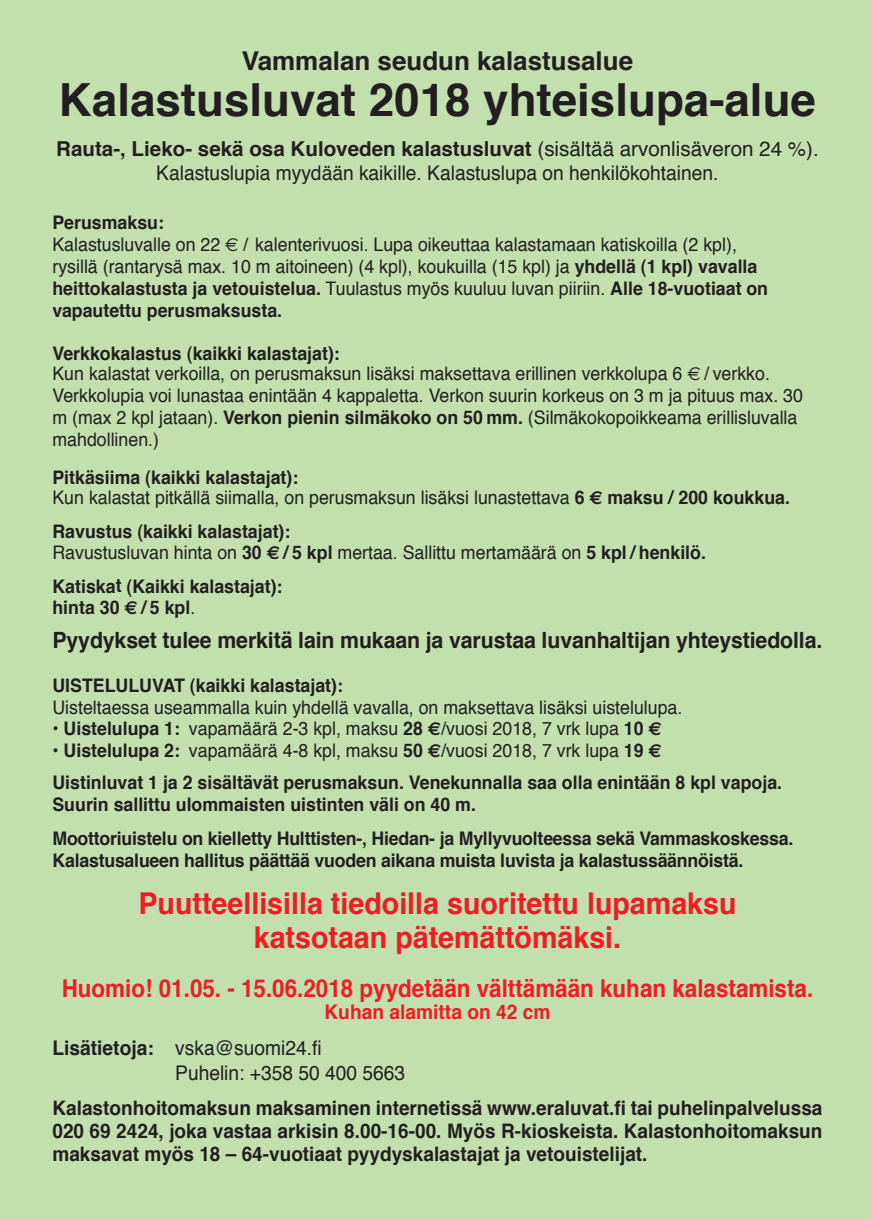
<style>
.page{position:relative;width:871px;height:1219px;background:#fff}
.page>*{position:absolute;margin:0;border:0;box-sizing:border-box;transform-origin:0 0}
.t1{font:700 45.7px "Helvetica";color:#231f20}
.t2{font:700 30.1px/34.3px "Helvetica";color:#ee1d23;text-align:center;scale:.95 1}
.t3{font:700 26px "Helvetica";color:#231f20}
.t4{font:700 24.6px "Helvetica";color:#ee1d23;scale:.91 1}
.t5{font:700 22.4px "Helvetica";letter-spacing:-.005em;color:#231f20;scale:.95 1}
.t6{font:700 20.6px "Helvetica";color:#231f20}
.t7{font:20.2px/24.9px "Helvetica";color:#231f20;scale:.95 1}
.t8{font:700 20.2px "Helvetica";color:#ee1d23;scale:.95 1}
.t9{font:700 20px/23px "Helvetica";color:#231f20;text-align:justify;scale:.95 1}
.t10{font:18.7px/21.8px "Helvetica";color:#231f20;scale:.95 1}
.t11{font:700 18.7px/20.5px "Helvetica";color:#231f20;scale:.95 1}
.s1{font-weight:400}
.s2{font-weight:700}
.s3{font-family:"Euro Sans"}
.s4{font-family:"Euro Sans";font-weight:700}
</style>
<div class="page">
<div style="left:0;top:0;width:870px;height:1219px;background:#c2dfae"></div>
<h3 class="t3" style="left:242px;top:40px;width:392px">Vammalan seudun kalastusalue</h3>
<h1 class="t1" style="left:59px;top:63px;width:758px">Kalastusluvat 2018 yhteislupa-alue</h1>
<p class="t6" style="left:56px;top:132px;width:763px">Rauta-, Lieko- sekä osa Kuloveden kalastusluvat <span class="s1">(sisältää arvonlisäveron 24 %).</span></p>
<p class="t7" style="left:156px;top:161px;width:593px">Kalastuslupia myydään kaikille. Kalastuslupa on henkilökohtainen.</p>
<p class="t10" style="left:52px;top:212px;width:754px"><span class="s2">Perusmaksu:<br></span>Kalastusluvalle on 22 <span class="s3">€</span> / kalenterivuosi. Lupa oikeuttaa kalastamaan katiskoilla (2 kpl), rysillä (rantarysä max. 10 m aitoineen) (4 kpl), koukuilla (15 kpl) ja <span class="s2">yhdellä (1 kpl) vavalla heittokalastusta ja vetouistelua.</span> Tuulastus myös kuuluu luvan piiriin. <span class="s2">Alle 18-vuotiaat on vapautettu perusmaksusta.</span></p>
<p class="t10" style="left:52px;top:343px;width:791px;line-height:21.5px"><span class="s2">Verkkokalastus (kaikki kalastajat):<br></span>Kun kalastat verkoilla, on perusmaksun lisäksi maksettava erillinen verkkolupa 6 <span class="s3">€</span> / verkko.<br>Verkkolupia voi lunastaa enintään 4 kappaletta. Verkon suurin korkeus on 3 m ja pituus max. 30 m (max 2 kpl jataan). <span class="s2">Verkon pienin silmäkoko on 50 mm.</span> (Silmäkokopoikkeama erillisluvalla mahdollinen.)</p>
<p class="t10" style="left:52px;top:467px;width:777px;line-height:20.5px"><span class="s2">Pitkäsiima (kaikki kalastajat):<br></span>Kun kalastat pitkällä siimalla, on perusmaksun lisäksi lunastettava <span class="s2">6</span> <span class="s4">€</span> <span class="s2">maksu / 200 koukkua.</span></p>
<p class="t11" style="left:52px;top:521px;width:689px">Ravustus (kaikki kalastajat):<br><span class="s1">Ravustusluvan hinta on</span> 30 <span class="s3">€</span> / 5 kpl <span class="s1">mertaa. Sallittu mertamäärä on</span> 5 kpl / henkilö.</p>
<p class="t11" style="left:52px;top:575px;width:243px;line-height:21.8px">Katiskat (Kaikki kalastajat): hinta 30 <span class="s3">€</span> / 5 kpl<span class="s1">.</span></p>
<p class="t5" style="left:52px;top:622px;width:811px">Pyydykset tulee merkitä lain mukaan ja varustaa luvanhaltijan yhteystiedolla.</p>
<p class="t11" style="left:52px;top:675px;width:307px">UISTELULUVAT (kaikki kalastajat):</p>
<p class="t10" style="left:52px;top:697px;width:664px">Uisteltaessa useammalla kuin yhdellä vavalla, on maksettava lisäksi uistelulupa.</p>
<p class="t10" style="left:52px;top:718px;width:643px"><span class="s2">• Uistelulupa 1:</span> vapamäärä 2-3 kpl, maksu <span class="s2">28</span> <span class="s4">€</span>/vuosi 2018, 7 vrk lupa <span class="s2">10</span> <span class="s4">€</span></p>
<p class="t11" style="left:52px;top:735px;width:769px;line-height:32.2px">• Uistelulupa 2: <span class="s1">vapamäärä 4-8 kpl, maksu</span> 50 <span class="s3">€</span><span class="s1">/vuosi 2018, 7 vrk lupa</span> 19 <span class="s3">€<br></span>Uistinluvat 1 ja 2 sisältävät perusmaksun. Venekunnalla saa olla enintään 8 kpl vapoja.</p>
<p class="t11" style="left:52px;top:788px;width:781px;line-height:34px">Suurin sallittu ulommaisten uistinten väli on 40 m.<br>Moottoriuistelu on kielletty Hulttisten-, Hiedan- ja Myllyvuolteessa sekä Vammaskoskessa.</p>
<p class="t11" style="left:52px;top:850px;width:728px">Kalastusalueen hallitus päättää vuoden aikana muista luvista ja kalastussäännöistä.</p>
<h2 class="t2" style="left:138px;top:886px;width:631px">Puutteellisilla tiedoilla suoritettu lupamaksu katsotaan pätemättömäksi.</h2>
<h3 class="t4" style="left:62px;top:969px;width:827px">Huomio! 01.05. - 15.06.2018 pyydetään välttämään kuhan kalastamista.</h3>
<p class="t8" style="left:324px;top:995px;width:239px">Kuhan alamitta on 42 cm</p>
<p class="t7" style="left:175px;top:1036px;width:243px;text-indent:-123px"><span class="s2">Lisätietoja:</span> vska@suomi24.fi<br>Puhelin: +358 50 400 5663</p>
<p class="t9" style="left:52px;top:1096px;width:811px">Kalastonhoitomaksun maksaminen internetissä www.eraluvat.fi tai puhelinpalvelussa 020 69 2424, joka vastaa arkisin 8.00-16-00. Myös R-kioskeista. Kalastonhoitomaksun maksavat myös 18 – 64-vuotiaat pyydyskalastajat ja vetouistelijat.</p>
</div>
